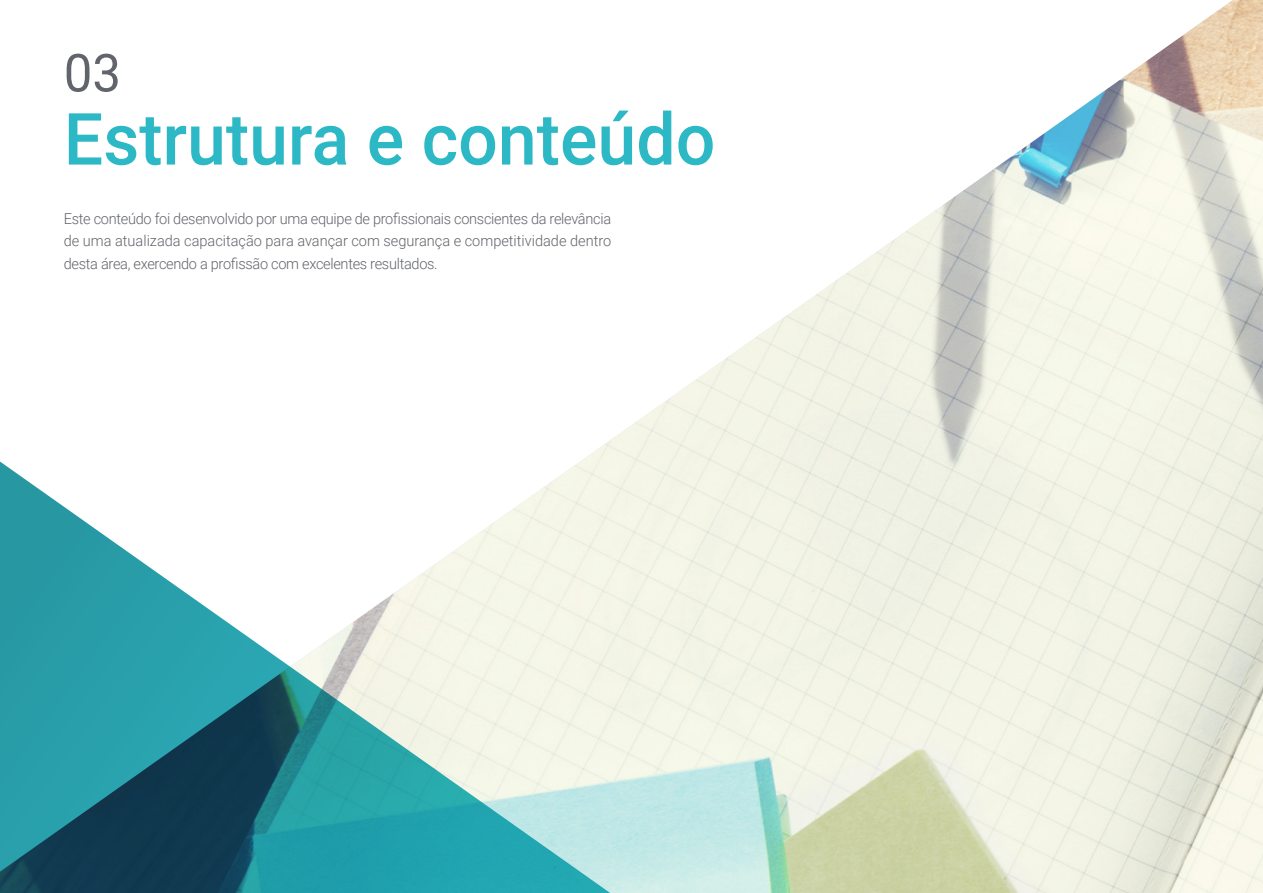
<style>
.page{position:relative;width:1263px;height:893px;background:#fff}
.page>*{position:absolute;margin:0;border:0;box-sizing:border-box;transform-origin:0 0}
.t1{font:500 72px "Roboto";color:#2db8c5}
.t2{font:52.5px "Roboto";color:#61646a}
.t3{font:300 15px/22.5px "Roboto";letter-spacing:-.02em;color:#61646a;text-align:justify}
</style>
<div class="page">
<img style="left:602px;top:0;width:661px;height:893px">
<svg style="left:0;top:446px;width:640px;height:447px"></svg>
<h2 class="t2" style="left:64px;top:36px;width:59px">03</h2>
<h1 class="t1" style="left:64px;top:89px;width:653px">Estrutura e conteúdo</h1>
<p class="t3" style="left:64px;top:207px;width:549px">Este conteúdo foi desenvolvido por uma equipe de profissionais conscientes da relevância de uma atualizada capacitação para avançar com segurança e competitividade dentro desta área, exercendo a profissão com excelentes resultados.</p>
</div>
